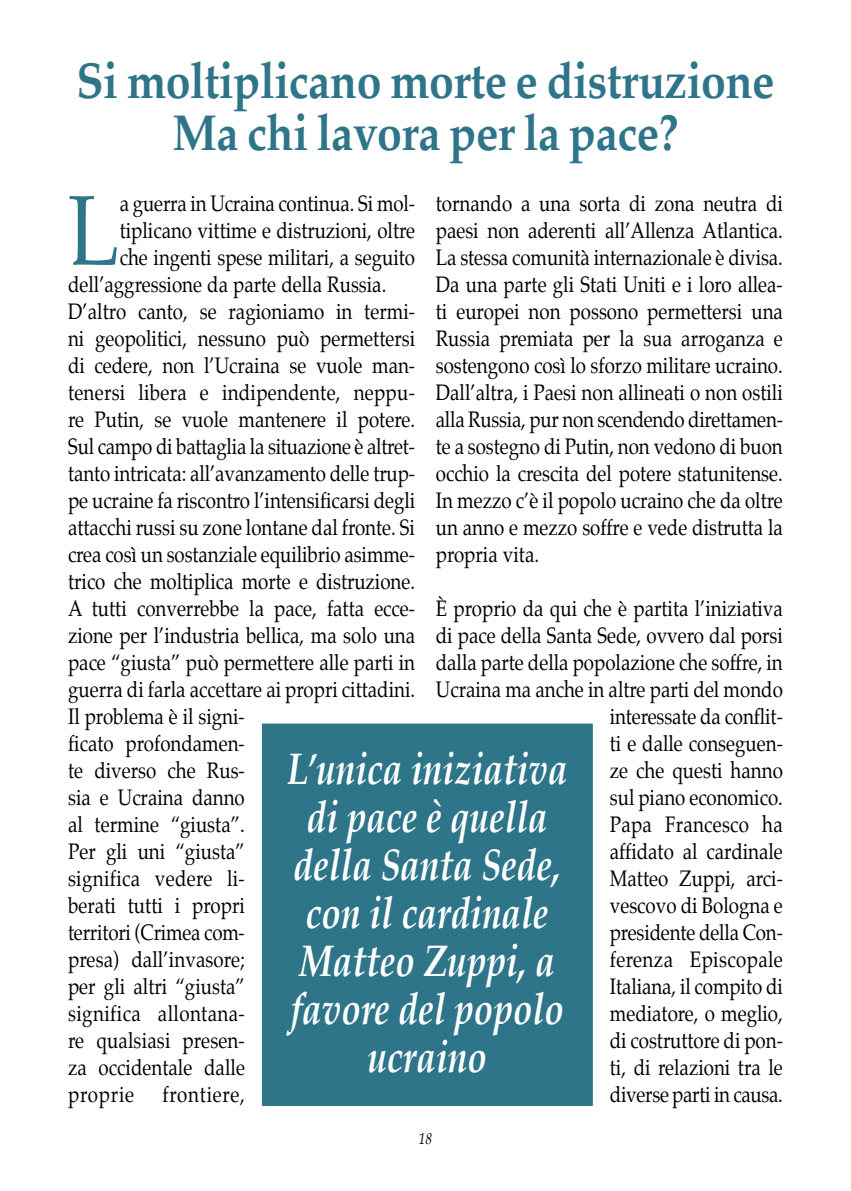
<style>
.page{position:relative;width:851px;height:1191px;background:#fff}
.page>*{position:absolute;margin:0;border:0;box-sizing:border-box;transform-origin:0 0}
.t1{font:99.4px "Palatino";color:#2f7589;scale:.85 1}
.t2{font:700 50px/52px "Palatino";letter-spacing:-.01em;color:#2f7589;text-align:center;scale:.89 1}
.t3{font:italic 700 44px/48px "Palatino";color:#fff;text-align:center;scale:.8 1}
.t4{font:22px/27px "Palatino";color:#000;text-align:justify;scale:.85 1}
.t5{font:22px "Palatino";letter-spacing:.02em;color:#000;scale:.85 1}
.t6{font:22px "Palatino";letter-spacing:.04em;color:#000;scale:.85 1}
.t7{font:italic 16px "Palatino";color:#000;scale:.85 1}
</style>
<div class="page">
<div style="left:262px;top:723px;width:330px;height:383px;background:#2f7589"></div>
<h2 class="t2" style="left:76px;top:59px;width:785px">Si moltiplicano morte e distruzione<br>Ma chi lavora per la pace?</h2>
<p class="t4" style="left:435px;top:192px;width:410px">tornando a una sorta di zona neutra di paesi non aderenti all’Allenza Atlantica.<br>La stessa comunità internazionale è divisa.<br>Da una parte gli Stati Uniti e i loro allea&shy;ti europei non possono permettersi una Russia premiata per la sua arroganza e sostengono così lo sforzo militare ucraino.<br>Dall’altra, i Paesi non allineati o non ostili alla Russia, pur non scendendo direttamen&shy;te a sostegno di Putin, non vedono di buon occhio la crescita del potere statunitense.<br>In mezzo c’è il popolo ucraino che da oltre un anno e mezzo soffre e vede distrutta la propria vita.</p>
<p class="t4" style="left:435px;top:596px;width:410px;text-align:right">È proprio da qui che è partita l’iniziativa di pace della Santa Sede, ovvero dal porsi dalla parte della popolazione che soffre, in<br>Ucraina ma anche in altre parti del mondo interessate da conflit-<br>ti e dalle conseguen-<br>ze che questi hanno<br>sul piano economico.<br>Papa Francesco ha<br>affidato al cardinale<br>Matteo Zuppi, arci-<br>vescovo di Bologna e<br>presidente della Con-<br>ferenza Episcopale<br>Italiana, il compito di<br>mediatore, o meglio,<br>di costruttore di pon-<br>ti, di relazioni tra le<br>diverse parti in causa.</p>
<h1 class="t1" style="left:68px;top:166px;width:62px">L</h1>
<p class="t4" style="left:120px;top:192px;width:349px">a guerra in Ucraina continua. Si mol-</p>
<p class="t4" style="left:120px;top:219px;width:349px">tiplicano vittime e distruzioni, oltre</p>
<p class="t4" style="left:120px;top:246px;width:349px">che ingenti spese militari, a seguito</p>
<p class="t4" style="left:68px;top:273px;width:376px">dell’aggressione da parte della Russia.</p>
<p class="t4" style="left:68px;top:300px;width:410px">D’altro canto, se ragioniamo in termi-</p>
<p class="t4" style="left:68px;top:327px;width:410px">ni geopolitici, nessuno può permettersi</p>
<p class="t4" style="left:68px;top:354px;width:410px">di cedere, non l’Ucraina se vuole man-</p>
<p class="t4" style="left:68px;top:381px;width:410px">tenersi libera e indipendente, neppu-</p>
<p class="t4" style="left:68px;top:408px;width:409px">re Putin, se vuole mantenere il potere.</p>
<p class="t4" style="left:68px;top:435px;width:410px">Sul campo di battaglia la situazione è altret-</p>
<p class="t4" style="left:68px;top:462px;width:410px">tanto intricata: all’avanzamento delle trup-</p>
<p class="t4" style="left:68px;top:489px;width:410px">pe ucraine fa riscontro l’intensificarsi degli</p>
<p class="t4" style="left:68px;top:516px;width:409px">attacchi russi su zone lontane dal fronte. Si</p>
<p class="t4" style="left:68px;top:543px;width:410px">crea così un sostanziale equilibrio asimme-</p>
<p class="t4" style="left:68px;top:570px;width:410px">trico che moltiplica morte e distruzione.</p>
<p class="t4" style="left:68px;top:597px;width:410px">A tutti converrebbe la pace, fatta ecce-</p>
<p class="t4" style="left:68px;top:624px;width:410px">zione per l’industria bellica, ma solo una</p>
<p class="t4" style="left:68px;top:651px;width:410px">pace “giusta” può permettere alle parti in</p>
<p class="t4" style="left:68px;top:678px;width:410px">guerra di farla accettare ai propri cittadini.</p>
<p class="t4" style="left:68px;top:705px;width:209px">Il problema è il signi-</p>
<p class="t4" style="left:68px;top:732px;width:209px">ficato profondamen-</p>
<p class="t4" style="left:68px;top:759px;width:209px">te diverso che Rus-</p>
<p class="t4" style="left:68px;top:786px;width:209px">sia e Ucraina danno</p>
<p class="t4" style="left:68px;top:813px;width:209px">al termine “giusta”.</p>
<p class="t4" style="left:68px;top:840px;width:209px">Per gli uni “giusta”</p>
<p class="t4" style="left:68px;top:867px;width:209px">significa vedere li-</p>
<p class="t4" style="left:68px;top:894px;width:209px">berati tutti i propri</p>
<p class="t4" style="left:68px;top:921px;width:209px">territori (Crimea com-</p>
<p class="t4" style="left:68px;top:948px;width:209px">presa) dall’invasore;</p>
<p class="t4" style="left:68px;top:975px;width:209px">per gli altri “giusta”</p>
<p class="t5" style="left:68px;top:999px;width:209px">significa allontana-</p>
<p class="t4" style="left:68px;top:1029px;width:209px">re qualsiasi presen-</p>
<p class="t4" style="left:68px;top:1056px;width:209px">za occidentale dalle</p>
<p class="t6" style="left:68px;top:1080px;width:79px">proprie</p>
<p class="t6" style="left:162px;top:1080px;width:98px">frontiere,</p>
<h3 class="t3" style="left:287px;top:749px;width:352px">L’unica iniziativa di pace è quella della Santa Sede, con il cardinale<br>Matteo Zuppi, a favore del popolo ucraino</h3>
<p class="t7" style="left:418px;top:1128px;width:17px">18</p>
</div>
